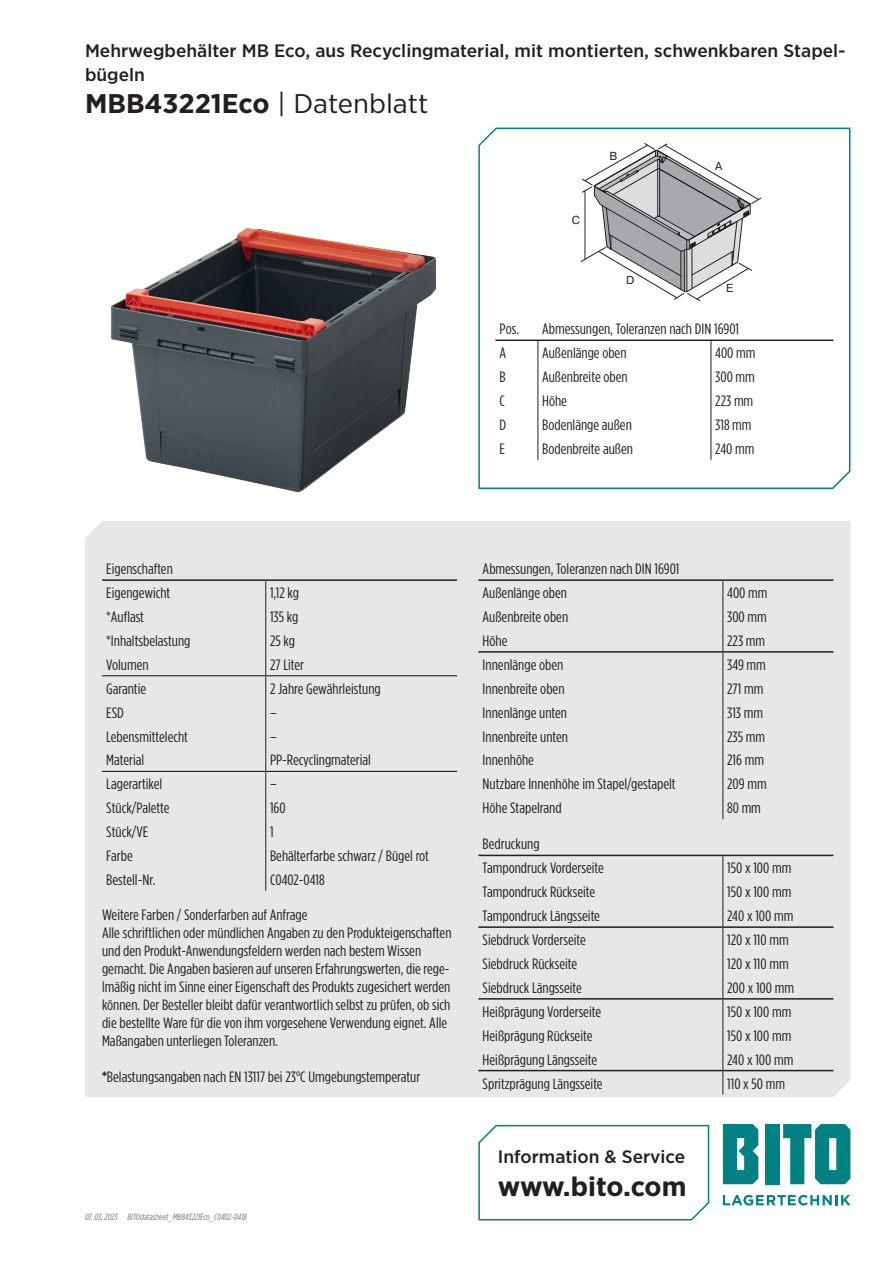
<style>
.page{position:relative;width:893px;height:1263px;background:#fff}
.page>*{position:absolute;margin:0;border:0;box-sizing:border-box;transform-origin:0 0}
.Datenblatt_Überschri{font:700 27px "Gotham Narrow";color:#231f20;scale:1.1 1}
.Datenblatt_Überschri-2{font:500 18px/24px "Gotham Narrow";color:#231f20;scale:1.1 1}
.t1{font:15px/18px "Gotham Condensed";color:#231f20;scale:1.1 1}
.t2{font:11.55px "Bito Pragmatica";color:#231f20}
.Dateiname{font:italic 9px "Gotham Condensed";color:#76787b;scale:1.1 1}
.s1{font-weight:400}
.s2{font-weight:700}
</style>
<div class="page">
<div style="left:85px;top:521px;width:765px;height:576px;background:#e6e7e9"></div>
<svg style="left:723px;top:1195px;width:127px;height:10px"></svg>
<div style="left:765px;top:1124px;width:15px;height:60px;background:#008183"></div>
<svg style="left:723px;top:1124px;width:35px;height:60px;background:#1e8f91"></svg>
<svg style="left:783px;top:1124px;width:67px;height:60px"></svg>
<svg style="left:478px;top:1124px;width:232px;height:97px"></svg>
<svg style="left:478px;top:127px;width:373px;height:362px"></svg>
<img style="left:110px;top:228px;width:327px;height:265px">
<svg style="left:581px;top:143px;width:180px;height:158px"></svg>
<hr style="left:495px;top:340px;width:43px;height:1px;background:#231f20">
<hr style="left:538px;top:340px;width:173px;height:1px;background:#231f20">
<hr style="left:711px;top:340px;width:122px;height:1px;background:#231f20">
<svg style="left:537px;top:341px;width:1px;height:119px"></svg>
<svg style="left:711px;top:341px;width:1px;height:119px"></svg>
<hr style="left:478px;top:855px;width:245px;height:1px;background:#231f20">
<hr style="left:723px;top:855px;width:110px;height:1px;background:#231f20">
<hr style="left:478px;top:926px;width:245px;height:2px;background:#231f20">
<hr style="left:723px;top:926px;width:110px;height:2px;background:#231f20">
<hr style="left:478px;top:998px;width:245px;height:1px;background:#231f20">
<hr style="left:723px;top:998px;width:110px;height:1px;background:#231f20">
<hr style="left:478px;top:1070px;width:245px;height:1px;background:#231f20">
<hr style="left:723px;top:1070px;width:110px;height:1px;background:#231f20">
<svg style="left:722px;top:856px;width:1px;height:238px"></svg>
<hr style="left:102px;top:579px;width:164px;height:2px;background:#231f20">
<hr style="left:266px;top:579px;width:191px;height:2px;background:#231f20">
<hr style="left:102px;top:675px;width:164px;height:1px;background:#231f20">
<hr style="left:266px;top:675px;width:191px;height:1px;background:#231f20">
<hr style="left:102px;top:771px;width:164px;height:1px;background:#231f20">
<hr style="left:266px;top:771px;width:191px;height:1px;background:#231f20">
<svg style="left:265px;top:581px;width:1px;height:310px"></svg>
<hr style="left:478px;top:579px;width:245px;height:2px;background:#231f20">
<hr style="left:723px;top:579px;width:110px;height:2px;background:#231f20">
<hr style="left:478px;top:651px;width:245px;height:2px;background:#231f20">
<hr style="left:723px;top:651px;width:110px;height:2px;background:#231f20">
<svg style="left:722px;top:581px;width:1px;height:238px"></svg>
<p class="Datenblatt_Überschri-2" style="left:85px;top:38px;width:693px">Mehrwegbehälter MB Eco, aus Recyclingmaterial, mit montierten, schwenkbaren Stapel&shy;bügeln</p>
<p class="Datenblatt_Überschri" style="left:85px;top:86px;width:314px">MBB43221Eco <span class="s1">| Datenblatt</span></p>
<p class="t2" style="left:572px;top:213px;width:10px">C</p>
<p class="t2" style="left:609px;top:149px;width:9px">B</p>
<p class="t2" style="left:626px;top:273px;width:10px">D</p>
<p class="t2" style="left:715px;top:159px;width:9px">A</p>
<p class="t2" style="left:726px;top:281px;width:9px">E</p>
<p class="t1" style="left:500px;top:320px;width:19px">Pos.</p>
<p class="t1" style="left:542px;top:320px;width:180px">Abmessungen, Toleranzen nach DIN 16901</p>
<p class="t1" style="left:500px;top:344px;width:8px">A</p>
<p class="t1" style="left:542px;top:344px;width:78px">Außenlänge oben</p>
<p class="t1" style="left:715px;top:344px;width:38px">400 mm</p>
<p class="t1" style="left:500px;top:368px;width:7px">B</p>
<p class="t1" style="left:542px;top:368px;width:79px">Außenbreite oben</p>
<p class="t1" style="left:715px;top:368px;width:38px">300 mm</p>
<p class="t1" style="left:500px;top:392px;width:6px">C</p>
<p class="t1" style="left:542px;top:392px;width:24px">Höhe</p>
<p class="t1" style="left:715px;top:392px;width:36px">223 mm</p>
<p class="t1" style="left:500px;top:416px;width:8px">D</p>
<p class="t1" style="left:542px;top:416px;width:83px">Bodenlänge außen</p>
<p class="t1" style="left:715px;top:416px;width:35px">318 mm</p>
<p class="t1" style="left:500px;top:439px;width:6px">E</p>
<p class="t1" style="left:542px;top:439px;width:84px">Bodenbreite außen</p>
<p class="t1" style="left:715px;top:439px;width:37px">240 mm</p>
<p class="t1" style="left:106px;top:560px;width:62px">Eigenschaften</p>
<p class="t1" style="left:106px;top:584px;width:60px">Eigengewicht</p>
<p class="t1" style="left:270px;top:584px;width:28px">1,12 kg</p>
<p class="t1" style="left:106px;top:608px;width:36px">*Auflast</p>
<p class="t1" style="left:270px;top:608px;width:27px">135 kg</p>
<p class="t1" style="left:106px;top:631px;width:78px">*Inhaltsbelastung</p>
<p class="t1" style="left:270px;top:631px;width:24px">25 kg</p>
<p class="t1" style="left:106px;top:655px;width:40px">Volumen</p>
<p class="t1" style="left:270px;top:655px;width:33px">27 Liter</p>
<p class="t1" style="left:106px;top:679px;width:38px">Garantie</p>
<p class="t1" style="left:270px;top:679px;width:102px">2 Jahre Gewährleistung</p>
<p class="t1" style="left:106px;top:703px;width:17px">ESD</p>
<p class="t1" style="left:270px;top:703px;width:8px">–</p>
<p class="t1" style="left:106px;top:727px;width:76px">Lebensmittelecht</p>
<p class="t1" style="left:270px;top:727px;width:8px">–</p>
<p class="t1" style="left:106px;top:751px;width:36px">Material</p>
<p class="t1" style="left:270px;top:751px;width:93px">PP-Recyclingmaterial</p>
<p class="t1" style="left:106px;top:775px;width:52px">Lagerartikel</p>
<p class="t1" style="left:270px;top:775px;width:8px">–</p>
<p class="t1" style="left:106px;top:799px;width:59px">Stück/Palette</p>
<p class="t1" style="left:270px;top:799px;width:16px">160</p>
<p class="t1" style="left:106px;top:823px;width:40px">Stück/VE</p>
<p class="t1" style="left:270px;top:823px;width:5px">1</p>
<p class="t1" style="left:106px;top:847px;width:26px">Farbe</p>
<p class="t1" style="left:270px;top:847px;width:146px">Behälterfarbe schwarz / Bügel rot</p>
<p class="t1" style="left:106px;top:870px;width:46px">Bestell-Nr.</p>
<p class="t1" style="left:270px;top:870px;width:51px">C0402-0418</p>
<p class="t1" style="left:102px;top:906px;width:188px">Weitere Farben / Sonderfarben auf Anfrage</p>
<p class="t1" style="left:102px;top:924px;width:319px">Alle schriftlichen oder mündlichen Angaben zu den Produkteigenschaften und den Produkt-Anwendungsfeldern werden nach bestem Wissen gemacht. Die Angaben basieren auf unseren Erfahrungswerten, die rege&shy;lmäßig nicht im Sinne einer Eigenschaft des Produkts zugesichert werden können. Der Besteller bleibt dafür verantwortlich selbst zu prüfen, ob sich die bestellte Ware für die von ihm vorgesehene Verwendung eignet. Alle Maßangaben unterliegen Toleranzen.</p>
<p class="t1" style="left:102px;top:1068px;width:291px"><span class="s2">*</span>Belastungsangaben nach EN 13117 bei 23°C Umgebungstemperatur</p>
<p class="Dateiname" style="left:85px;top:1212px;width:31px">07. 03. 2023</p>
<p class="Dateiname" style="left:128px;top:1212px;width:110px">BITOdatasheet_MBB43221Eco_C0402-0418</p>
<p class="t1" style="left:483px;top:560px;width:180px">Abmessungen, Toleranzen nach DIN 16901</p>
<p class="t1" style="left:483px;top:584px;width:78px">Außenlänge oben</p>
<p class="t1" style="left:727px;top:584px;width:38px">400 mm</p>
<p class="t1" style="left:483px;top:608px;width:79px">Außenbreite oben</p>
<p class="t1" style="left:727px;top:608px;width:38px">300 mm</p>
<p class="t1" style="left:483px;top:631px;width:24px">Höhe</p>
<p class="t1" style="left:727px;top:631px;width:36px">223 mm</p>
<p class="t1" style="left:483px;top:655px;width:75px">Innenlänge oben</p>
<p class="t1" style="left:727px;top:655px;width:37px">349 mm</p>
<p class="t1" style="left:483px;top:679px;width:76px">Innenbreite oben</p>
<p class="t1" style="left:727px;top:679px;width:34px">271 mm</p>
<p class="t1" style="left:483px;top:703px;width:78px">Innenlänge unten</p>
<p class="t1" style="left:727px;top:703px;width:34px">313 mm</p>
<p class="t1" style="left:483px;top:727px;width:79px">Innenbreite unten</p>
<p class="t1" style="left:727px;top:727px;width:36px">235 mm</p>
<p class="t1" style="left:483px;top:751px;width:48px">Innenhöhe</p>
<p class="t1" style="left:727px;top:751px;width:35px">216 mm</p>
<p class="t1" style="left:483px;top:775px;width:177px">Nutzbare Innenhöhe im Stapel/gestapelt</p>
<p class="t1" style="left:727px;top:775px;width:37px">209 mm</p>
<p class="t1" style="left:483px;top:799px;width:73px">Höhe Stapelrand</p>
<p class="t1" style="left:727px;top:799px;width:32px">80 mm</p>
<p class="t1" style="left:483px;top:835px;width:53px">Bedruckung</p>
<p class="t1" style="left:483px;top:859px;width:112px">Tampondruck Vorderseite</p>
<p class="t1" style="left:727px;top:859px;width:60px">150 x 100 mm</p>
<p class="t1" style="left:483px;top:883px;width:104px">Tampondruck Rückseite</p>
<p class="t1" style="left:727px;top:883px;width:60px">150 x 100 mm</p>
<p class="t1" style="left:483px;top:907px;width:108px">Tampondruck Längsseite</p>
<p class="t1" style="left:727px;top:907px;width:62px">240 x 100 mm</p>
<p class="t1" style="left:483px;top:931px;width:95px">Siebdruck Vorderseite</p>
<p class="t1" style="left:727px;top:931px;width:57px">120 x 110 mm</p>
<p class="t1" style="left:483px;top:954px;width:88px">Siebdruck Rückseite</p>
<p class="t1" style="left:727px;top:954px;width:57px">120 x 110 mm</p>
<p class="t1" style="left:483px;top:978px;width:92px">Siebdruck Längsseite</p>
<p class="t1" style="left:727px;top:978px;width:62px">200 x 100 mm</p>
<p class="t1" style="left:483px;top:1002px;width:109px">Heißprägung Vorderseite</p>
<p class="t1" style="left:727px;top:1002px;width:60px">150 x 100 mm</p>
<p class="t1" style="left:483px;top:1026px;width:101px">Heißprägung Rückseite</p>
<p class="t1" style="left:727px;top:1026px;width:60px">150 x 100 mm</p>
<p class="t1" style="left:483px;top:1050px;width:106px">Heißprägung Längsseite</p>
<p class="t1" style="left:727px;top:1050px;width:62px">240 x 100 mm</p>
<p class="t1" style="left:483px;top:1074px;width:111px">Spritzprägung Längsseite</p>
<p class="t1" style="left:727px;top:1074px;width:54px">110 x 50 mm</p>
<p class="Datenblatt_Überschri-2" style="left:498px;top:1144px;width:172px">Information &amp; Service</p>
<h1 class="Datenblatt_Überschri" style="left:498px;top:1169px;width:173px">www.bito.com</h1>
</div>
